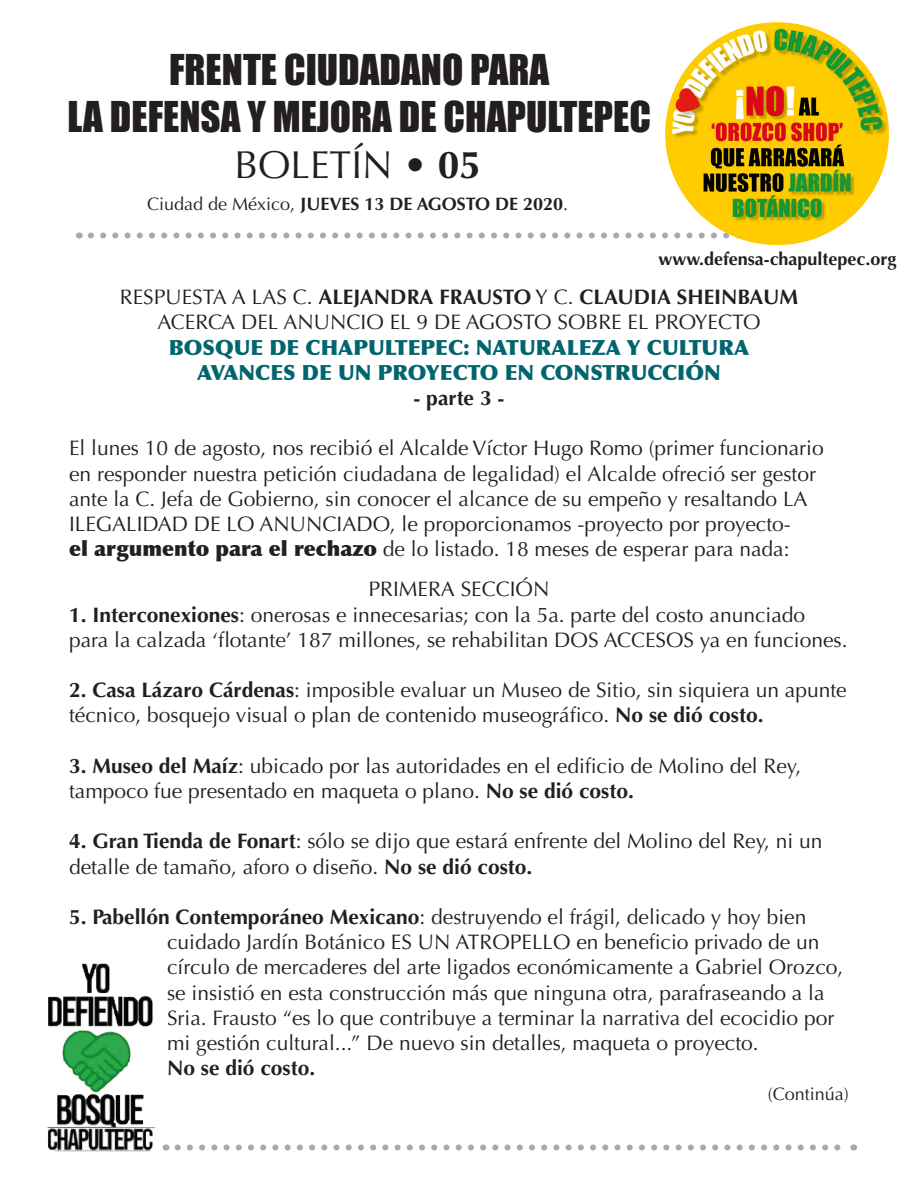
<style>
.page{position:relative;width:918px;height:1188px;background:#fff}
.page>*{position:absolute;margin:0;border:0;box-sizing:border-box;transform-origin:0 0}
.t1{font:39px/46.8px "Impact";color:#231f20;text-align:center}
.t2{font:39px "Optima";color:#231f20}
.t3{font:21px/25.2px "Optima";color:#231f20}
.t4{font:900 21px/25.2px "Optima";color:#01656d;text-align:center}
.t5{font:700 21px "Optima";color:#231f20}
.t6{font:700 18px "Optima";color:#231f20}
.t7{font:18px "Optima";color:#231f20}
.s1{font-weight:700}
.s2{font-weight:400}
.s3{font-weight:900}
</style>
<div class="page">
<svg style="left:91px;top:232px;width:565px;height:6px"></svg>
<img style="left:662px;top:22px;width:227px;height:224px">
<img style="left:47px;top:963px;width:116px;height:189px">
<svg style="left:178px;top:1144px;width:663px;height:6px"></svg>
<h1 class="t1" style="left:68px;top:45px;width:585px">FRENTE CIUDADANO PARA<br>LA DEFENSA Y MEJORA DE CHAPULTEPEC</h1>
<h1 class="t2" style="left:234px;top:143px;width:248px">BOLETÍN • <span class="s1">05</span></h1>
<p class="t6" style="left:147px;top:193px;width:423px"><span class="s2">Ciudad de México,</span> JUEVES 13 DE AGOSTO DE 2020<span class="s2">.</span></p>
<p class="t6" style="left:659px;top:248px;width:240px">www.defensa-chapultepec.org</p>
<p class="t3" style="left:120px;top:285px;width:680px;text-align:center">RESPUESTA A LAS C. <span class="s1">ALEJANDRA FRAUSTO</span> Y C. <span class="s1">CLAUDIA SHEINBAUM<br></span>ACERCA DEL ANUNCIO EL 9 DE AGOSTO SOBRE EL PROYECTO</p>
<p class="t4" style="left:169px;top:335px;width:582px">BOSQUE DE CHAPULTEPEC: NATURALEZA Y CULTURA<br>AVANCES DE UN PROYECTO EN CONSTRUCCIÓN</p>
<p class="t5" style="left:413px;top:386px;width:93px">- parte 3 -</p>
<p class="t3" style="left:69px;top:436px;width:756px">El lunes 10 de agosto, nos recibió el Alcalde Víctor Hugo Romo (primer funcionario en responder nuestra petición ciudadana de legalidad) el Alcalde ofreció ser gestor ante la C. Jefa de Gobierno, sin conocer el alcance de su empeño y resaltando LA ILEGALIDAD DE LO ANUNCIADO, le proporcionamos -proyecto por proyecto-<br><span class="s3">el argumento para el rechazo</span> de lo listado. 18 meses de esperar para nada:</p>
<p class="t3" style="left:369px;top:577px;width:182px">PRIMERA SECCIÓN</p>
<p class="t3" style="left:69px;top:602px;width:780px"><span class="s1">1. Interconexiones</span>: onerosas e innecesarias; con la 5a. parte del costo anunciado para la calzada ‘flotante’ 187 millones, se rehabilitan DOS ACCESOS ya en funciones.</p>
<p class="t3" style="left:69px;top:678px;width:779px"><span class="s1">2. Casa Lázaro Cárdenas</span>: imposible evaluar un Museo de Sitio, sin siquiera un apunte técnico, bosquejo visual o plan de contenido museográfico. <span class="s1">No se dió costo.</span></p>
<p class="t3" style="left:69px;top:753px;width:734px"><span class="s1">3. Museo del Maíz</span>: ubicado por las autoridades en el edificio de Molino del Rey, tampoco fue presentado en maqueta o plano. <span class="s1">No se dió costo.</span></p>
<p class="t3" style="left:69px;top:829px;width:755px"><span class="s1">4. Gran Tienda de Fonart</span>: sólo se dijo que estará enfrente del Molino del Rey, ni un detalle de tamaño, aforo o diseño. <span class="s1">No se dió costo.</span></p>
<p class="t3" style="left:167px;top:905px;width:678px;text-indent:-98px"><span class="s1">5. Pabellón Contemporáneo Mexicano</span>: destruyendo el frágil, delicado y hoy bien cuidado Jardín Botánico ES UN ATROPELLO en beneficio privado de un círculo de mercaderes del arte ligados económicamente a Gabriel Orozco, se insistió en esta construcción más que ninguna otra, parafraseando a la Sria. Frausto “es lo que contribuye a terminar la narrativa del ecocidio por mi gestión cultural...” De nuevo sin detalles, maqueta o proyecto.</p>
<p class="t5" style="left:167px;top:1056px;width:150px">No se dió costo.</p>
<p class="t7" style="left:768px;top:1084px;width:83px">(Continúa)</p>
</div>
